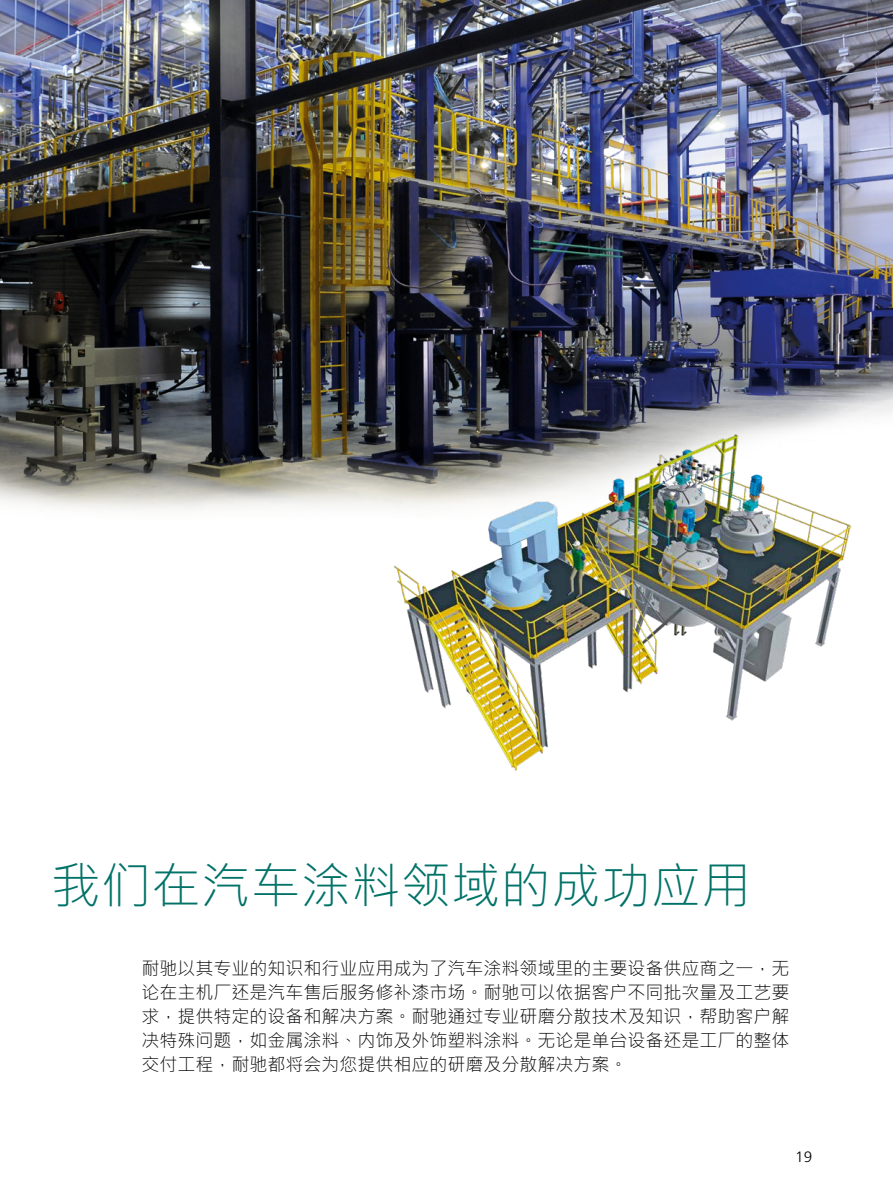
<style>
.page{position:relative;width:893px;height:1191px;background:#fff}
.page>*{position:absolute;margin:0;border:0;box-sizing:border-box;transform-origin:0 0}
.t1{font:300 49.5px "Microsoft Jheng Hei";letter-spacing:.01em;color:#007268}
.t2{font:300 18px/24px "Microsoft Jheng Hei";color:#000;text-align:justify}
.t3{font:300 15px "Frutiger Neue LTW1 G";color:#000}
</style>
<div class="page">
<img style="left:0;top:0;width:893px;height:510px">
<img style="left:393px;top:418px;width:477px;height:353px">
<h1 class="t1" style="left:51px;top:854px;width:701px">我们在汽车涂料领域的成功应用</h1>
<p class="t2" style="left:141px;top:956px;width:650px">耐驰以其专业的知识和行业应用成为了汽车涂料领域里的主要设备供应商之一，无论在主机厂还是汽车售后服务修补漆市场。耐驰可以依据客户不同批次量及工艺要求，提供特定的设备和解决方案。耐驰通过专业研磨分散技术及知识，帮助客户解决特殊问题，如金属涂料、内饰及外饰塑料涂料。无论是单台设备还是工厂的整体交付工程，耐驰都将会为您提供相应的研磨及分散解决方案。</p>
<p class="t3" style="left:795px;top:1147px;width:19px">19</p>
</div>
